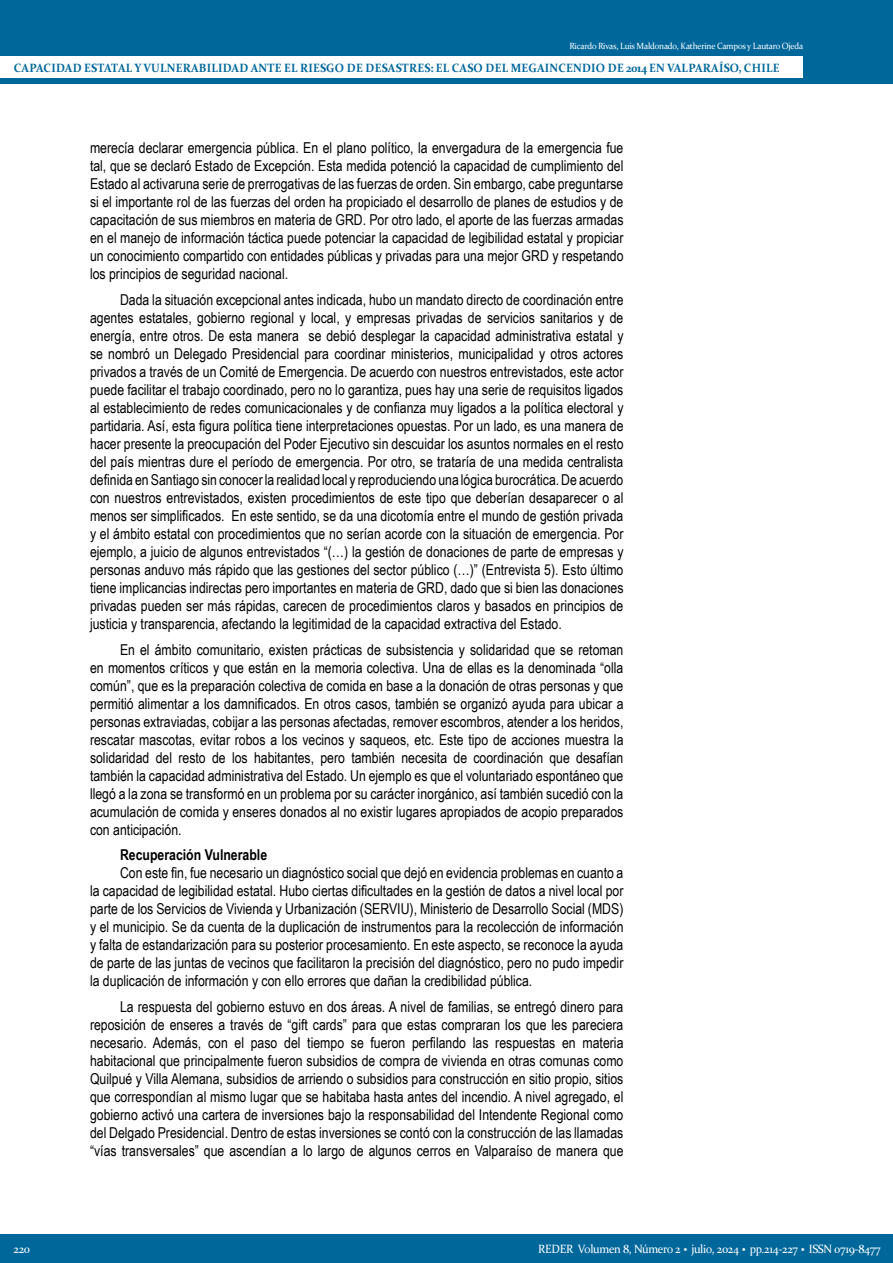
<style>
.page{position:relative;width:893px;height:1263px;background:#fff}
.page>*{position:absolute;margin:0;border:0;box-sizing:border-box;transform-origin:0 0}
.Cuerpo{font:15px/18px "Arial Narrow";color:#000;text-align:justify}
.Subtítulos_02{font:700 15px "Arial Narrow";color:#000}
.t1{font:700 12px "Constantia";letter-spacing:.02em;color:#00679b;scale:.95 1}
.t2{font:12px "Constantia";letter-spacing:-.025em;color:#fff;scale:.95 1}
.t3{font:9px "Constantia";letter-spacing:-.025em;color:#fff;scale:.95 1}
.s1{font-weight:700;font-size:18px}
</style>
<div class="page">
<div style="left:0;top:0;width:893px;height:84px;background:#00679b"></div>
<div style="left:0;top:56px;width:803px;height:22px;background:#fff"></div>
<div style="left:0;top:1234px;width:893px;height:29px;background:#00679b"></div>
<p class="t3" style="left:569px;top:40px;width:248px">Ricardo Rivas, Luis Maldonado, Katherine Campos y Lautaro Ojeda</p>
<p class="t1" style="left:14px;top:59px;width:808px">CAPACIDAD ESTATAL Y VULNERABILIDAD ANTE EL RIESGO DE DESASTRES: EL CASO DEL MEGAINCENDIO DE 2014 EN VALPARAÍSO, CHILE</p>
<p class="Cuerpo" style="left:90px;top:139px;width:535px">merecía declarar emergencia pública. En el plano político, la envergadura de la emergencia fue tal, que se declaró Estado de Excepción. Esta medida potenció la capacidad de cumplimiento del Estado al activaruna serie de prerrogativas de las fuerzas de orden. Sin embargo, cabe preguntarse si el importante rol de las fuerzas del orden ha propiciado el desarrollo de planes de estudios y de capacitación de sus miembros en materia de GRD. Por otro lado, el aporte de las fuerzas armadas en el manejo de información táctica puede potenciar la capacidad de legibilidad estatal y propiciar un conocimiento compartido con entidades públicas y privadas para una mejor GRD y respetando los principios de seguridad nacional.</p>
<p class="Cuerpo" style="left:90px;top:290px;width:535px;text-indent:30px">Dada la situación excepcional antes indicada, hubo un mandato directo de coordinación entre agentes estatales, gobierno regional y local, y empresas privadas de servicios sanitarios y de energía, entre otros. De esta manera se debió desplegar la capacidad administrativa estatal y se nombró un Delegado Presidencial para coordinar ministerios, municipalidad y otros actores privados a través de un Comité de Emergencia. De acuerdo con nuestros entrevistados, este actor puede facilitar el trabajo coordinado, pero no lo garantiza, pues hay una serie de requisitos ligados al establecimiento de redes comunicacionales y de confianza muy ligados a la política electoral y partidaria. Así, esta figura política tiene interpretaciones opuestas. Por un lado, es una manera de hacer presente la preocupación del Poder Ejecutivo sin descuidar los asuntos normales en el resto del país mientras dure el período de emergencia. Por otro, se trataría de una medida centralista definida en Santiago sin conocer la realidad local y reproduciendo una lógica burocrática. De acuerdo con nuestros entrevistados, existen procedimientos de este tipo que deberían desaparecer o al menos ser simplificados. En este sentido, se da una dicotomía entre el mundo de gestión privada y el ámbito estatal con procedimientos que no serían acorde con la situación de emergencia. Por ejemplo, a juicio de algunos entrevistados “(…) la gestión de donaciones de parte de empresas y personas anduvo más rápido que las gestiones del sector público (…)” (Entrevista 5). Esto último tiene implicancias indirectas pero importantes en materia de GRD, dado que si bien las donaciones privadas pueden ser más rápidas, carecen de procedimientos claros y basados en principios de justicia y transparencia, afectando la legitimidad de la capacidad extractiva del Estado.</p>
<p class="Cuerpo" style="left:90px;top:640px;width:535px;text-indent:30px">En el ámbito comunitario, existen prácticas de subsistencia y solidaridad que se retoman en momentos críticos y que están en la memoria colectiva. Una de ellas es la denominada “olla común”, que es la preparación colectiva de comida en base a la donación de otras personas y que permitió alimentar a los damnificados. En otros casos, también se organizó ayuda para ubicar a personas extraviadas, cobijar a las personas afectadas, remover escombros, atender a los heridos, rescatar mascotas, evitar robos a los vecinos y saqueos, etc. Este tipo de acciones muestra la solidaridad del resto de los habitantes, pero también necesita de coordinación que desafían también la capacidad administrativa del Estado. Un ejemplo es que el voluntariado espontáneo que llegó a la zona se transformó en un problema por su carácter inorgánico, así también sucedió con la acumulación de comida y enseres donados al no existir lugares apropiados de acopio preparados con anticipación.</p>
<p class="Subtítulos_02" style="left:120px;top:843px;width:149px">Recuperación Vulnerable</p>
<p class="Cuerpo" style="left:90px;top:863px;width:535px;text-indent:30px">Con este fin, fue necesario un diagnóstico social que dejó en evidencia problemas en cuanto a la capacidad de legibilidad estatal. Hubo ciertas dificultades en la gestión de datos a nivel local por parte de los Servicios de Vivienda y Urbanización (SERVIU), Ministerio de Desarrollo Social (MDS) y el municipio. Se da cuenta de la duplicación de instrumentos para la recolección de información y falta de estandarización para su posterior procesamiento. En este aspecto, se reconoce la ayuda de parte de las juntas de vecinos que facilitaron la precisión del diagnóstico, pero no pudo impedir la duplicación de información y con ello errores que dañan la credibilidad pública.</p>
<p class="Cuerpo" style="left:90px;top:997px;width:535px;text-indent:30px">La respuesta del gobierno estuvo en dos áreas. A nivel de familias, se entregó dinero para reposición de enseres a través de “gift cards” para que estas compraran los que les pareciera necesario. Además, con el paso del tiempo se fueron perfilando las respuestas en materia habitacional que principalmente fueron subsidios de compra de vivienda en otras comunas como Quilpué y Villa Alemana, subsidios de arriendo o subsidios para construcción en sitio propio, sitios que correspondían al mismo lugar que se habitaba hasta antes del incendio. A nivel agregado, el gobierno activó una cartera de inversiones bajo la responsabilidad del Intendente Regional como del Delgado Presidencial. Dentro de estas inversiones se contó con la construcción de las llamadas “vías transversales” que ascendían a lo largo de algunos cerros en Valparaíso de manera que</p>
<p class="t2" style="left:14px;top:1241px;width:19px">220</p>
<p class="t2" style="left:538px;top:1240px;width:362px">REDER Volumen 8, Número 2 <span class="s1">·</span> julio, 2024 <span class="s1">·</span> pp.214-227 <span class="s1">·</span> ISSN 0719-8477</p>
</div>
